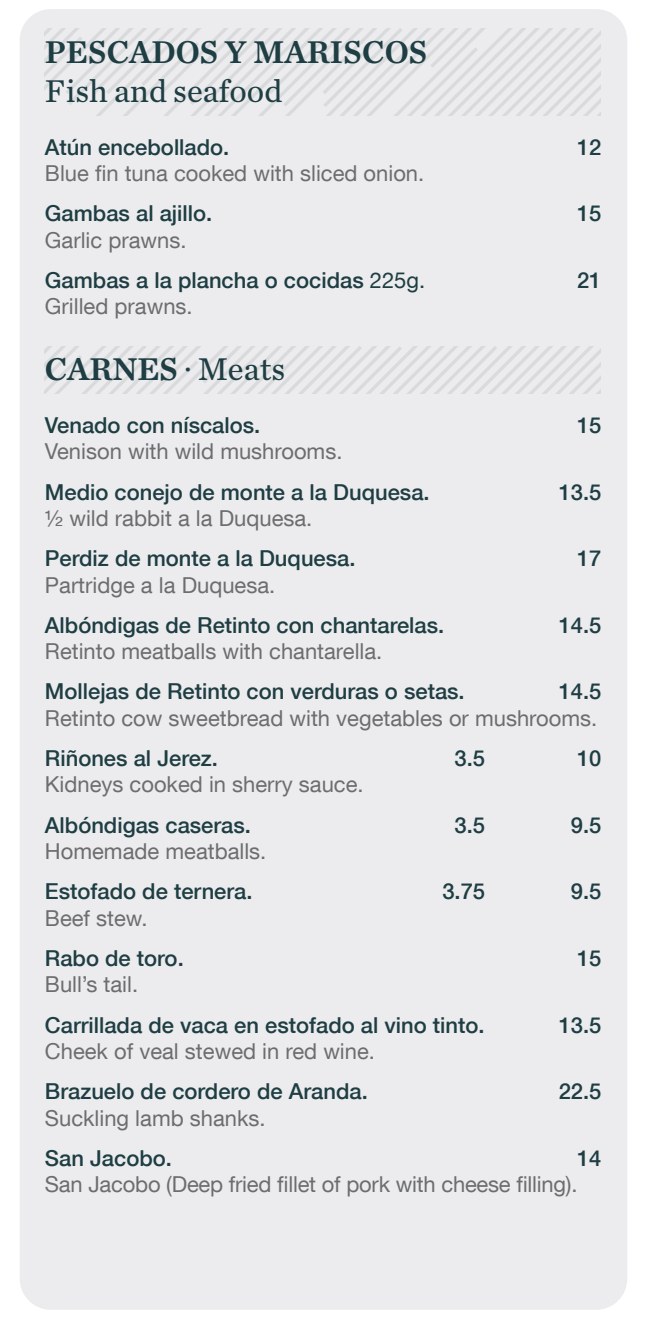
<style>
.page{position:relative;width:647px;height:1325px;background:#fff}
.page>*{position:absolute;margin:0;border:0;box-sizing:border-box;transform-origin:0 0}
.t1{font:32.88px "Chronicle Text G2 Semi";color:#1e3e43}
.t2{font:32.88px "Chronicle Text G2";color:#1e3e43}
.t3{font:500 22px/40.2px "Helvetica Neue LT Com";color:#1e3e43}
.t4{font:22px "Helvetica Neue LT Com";color:#6c6d70}
.s1{font-weight:400;color:#6c6d70}
.s2{font-weight:400}
.s3{font-family:"Chronicle Text G2"}
</style>
<div class="page">
<div style="left:20px;top:9px;width:607px;height:1300px;background:#ececee;border-radius:31px"></div>
<svg style="left:45px;top:28px;width:555px;height:88px"></svg>
<svg style="left:44px;top:346px;width:555px;height:48px"></svg>
<h1 class="t1" style="left:45px;top:26px;width:383px">PESCADOS Y MARISCOS</h1>
<h1 class="t2" style="left:45px;top:66px;width:239px">Fish and seafood</h1>
<p class="t3" style="left:45px;top:126px;width:186px">Atún encebollado.</p>
<p class="t3" style="left:576px;top:126px;width:26px">12</p>
<p class="t4" style="left:45px;top:160px;width:380px">Blue fin tuna cooked with sliced onion.</p>
<p class="t3" style="left:45px;top:193px;width:169px">Gambas al ajillo.</p>
<p class="t3" style="left:576px;top:193px;width:26px">15</p>
<p class="t3" style="left:45px;top:219px;width:381px"><span class="s1">Garlic prawns.<br></span>Gambas a la plancha o cocidas <span class="s2">225g.</span></p>
<p class="t3" style="left:576px;top:260px;width:26px">21</p>
<p class="t4" style="left:45px;top:293px;width:149px">Grilled prawns.</p>
<h1 class="t1" style="left:45px;top:343px;width:242px">CARNES <span class="s3">· Meats</span></h1>
<p class="t3" style="left:45px;top:404px;width:217px">Venado con níscalos.</p>
<p class="t3" style="left:576px;top:404px;width:26px">15</p>
<p class="t4" style="left:45px;top:438px;width:299px">Venison with wild mushrooms.</p>
<p class="t3" style="left:45px;top:471px;width:386px">Medio conejo de monte a la Duquesa.</p>
<p class="t3" style="left:558px;top:471px;width:44px">13.5</p>
<p class="t4" style="left:45px;top:504px;width:269px">½ wild rabbit a la Duquesa.</p>
<p class="t3" style="left:45px;top:538px;width:312px">Perdiz de monte a la Duquesa.</p>
<p class="t3" style="left:576px;top:538px;width:26px">17</p>
<p class="t4" style="left:45px;top:571px;width:232px">Partridge a la Duquesa.</p>
<p class="t3" style="left:45px;top:604px;width:400px">Albóndigas de Retinto con chantarelas.</p>
<p class="t3" style="left:558px;top:604px;width:44px">14.5</p>
<p class="t4" style="left:45px;top:637px;width:338px">Retinto meatballs with chantarella.</p>
<p class="t3" style="left:45px;top:671px;width:421px">Mollejas de Retinto con verduras o setas.</p>
<p class="t3" style="left:558px;top:671px;width:44px">14.5</p>
<p class="t4" style="left:45px;top:704px;width:553px">Retinto cow sweetbread with vegetables or mushrooms.</p>
<p class="t3" style="left:45px;top:737px;width:174px">Riñones al Jerez.</p>
<p class="t3" style="left:454px;top:737px;width:32px">3.5</p>
<p class="t3" style="left:576px;top:737px;width:26px">10</p>
<p class="t4" style="left:45px;top:770px;width:320px">Kidneys cooked in sherry sauce.</p>
<p class="t3" style="left:45px;top:804px;width:207px">Albóndigas caseras.</p>
<p class="t3" style="left:454px;top:804px;width:32px">3.5</p>
<p class="t3" style="left:570px;top:804px;width:32px">9.5</p>
<p class="t4" style="left:45px;top:837px;width:223px">Homemade meatballs.</p>
<p class="t3" style="left:45px;top:870px;width:209px">Estofado de ternera.</p>
<p class="t3" style="left:442px;top:870px;width:44px">3.75</p>
<p class="t3" style="left:570px;top:870px;width:32px">9.5</p>
<p class="t4" style="left:45px;top:904px;width:104px">Beef stew.</p>
<p class="t3" style="left:45px;top:937px;width:140px">Rabo de toro.</p>
<p class="t3" style="left:576px;top:937px;width:26px">15</p>
<p class="t4" style="left:45px;top:970px;width:95px">Bull’s tail.</p>
<p class="t3" style="left:45px;top:1004px;width:441px">Carrillada de vaca en estofado al vino tinto.</p>
<p class="t3" style="left:558px;top:1004px;width:44px">13.5</p>
<p class="t4" style="left:45px;top:1037px;width:331px">Cheek of veal stewed in red wine.</p>
<p class="t3" style="left:45px;top:1070px;width:324px">Brazuelo de cordero de Aranda.</p>
<p class="t3" style="left:558px;top:1070px;width:44px">22.5</p>
<p class="t4" style="left:45px;top:1103px;width:222px">Suckling lamb shanks.</p>
<p class="t3" style="left:45px;top:1137px;width:128px">San Jacobo.</p>
<p class="t3" style="left:576px;top:1137px;width:26px">14</p>
<p class="t4" style="left:45px;top:1170px;width:533px">San Jacobo (Deep fried fillet of pork with cheese filling).</p>
</div>
